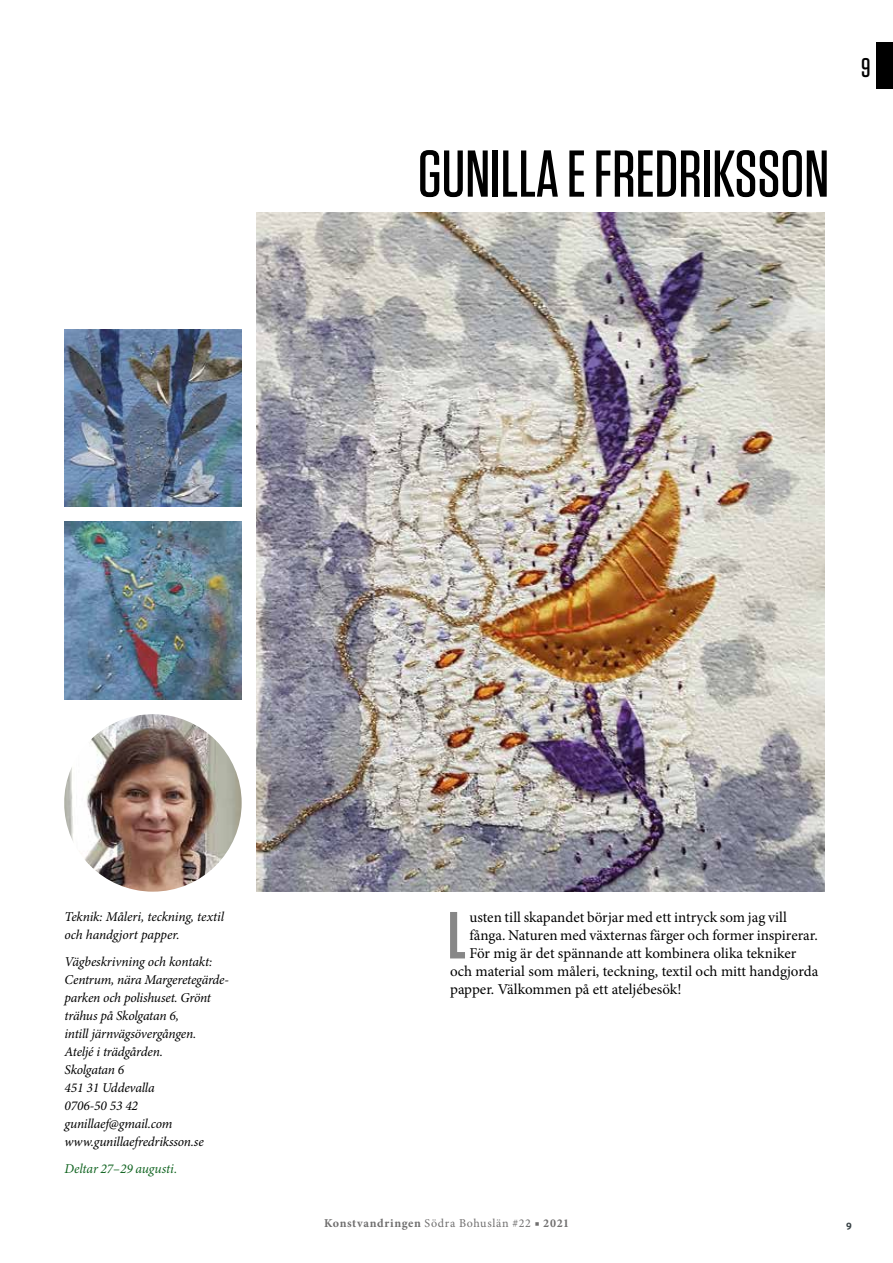
<style>
.page{position:relative;width:893px;height:1263px;background:#fff}
.page>*{position:absolute;margin:0;border:0;box-sizing:border-box;transform-origin:0 0}
.t1{font:600 66.45px "Tungsten";color:#878787}
.t2{font:500 66px "Tungsten";color:#000}
.t3{font:500 27px "Tungsten";color:#000}
.t4{font:15px "Minion Pro";color:#000}
.t5{font:italic 13.5px/18px "Minion Pro";letter-spacing:-.015em;color:#000}
.t6{font:italic 13.5px "Minion Pro";letter-spacing:-.01em;color:#116421}
.t7{font:700 12px "Minion Pro";letter-spacing:.05em;color:#706f6f}
.t8{font:700 9.75px "Unit";color:#3b4448}
.s1{font-weight:400}
</style>
<div class="page">
<div style="left:876px;top:43px;width:17px;height:46px;background:#000"></div>
<img style="left:64px;top:714px;width:178px;height:178px;border-radius:89px">
<img style="left:256px;top:213px;width:568px;height:679px">
<img style="left:64px;top:329px;width:178px;height:177px">
<img style="left:64px;top:522px;width:178px;height:177px">
<h2 class="t2" style="left:418px;top:139px;width:413px">GUNILLA E FREDRIKSSON</h2>
<h3 class="t3" style="left:861px;top:53px;width:11px">9</h3>
<p class="t5" style="left:65px;top:908px;width:161px">Teknik: Måleri, teckning, textil och handgjort papper.</p>
<p class="t5" style="left:65px;top:953px;width:166px">Vägbeskrivning och kontakt:<br>Centrum, nära Margeretegärde&shy;parken och polishuset. Grönt trähus på Skolgatan 6,<br>intill järnvägsövergången.<br>Ateljé i trädgården.<br>Skolgatan 6<br>451 31 Uddevalla<br>0706-50 53 42 gunillaef@gmail.com www.gunillaefredriksson.se</p>
<p class="t6" style="left:65px;top:1161px;width:114px">Deltar 27–29 augusti.</p>
<h1 class="t1" style="left:448px;top:900px;width:20px">L</h1>
<p class="t4" style="left:469px;top:908px;width:319px">usten till skapandet börjar med ett intryck som jag vill</p>
<p class="t4" style="left:469px;top:926px;width:350px">fånga. Naturen med växternas färger och former inspirerar.</p>
<p class="t4" style="left:469px;top:944px;width:328px">För mig är det spännande att kombinera olika tekniker</p>
<p class="t4" style="left:450px;top:962px;width:370px">och material som måleri, teckning, textil och mitt handgjorda</p>
<p class="t4" style="left:450px;top:980px;width:233px">papper. Välkommen på ett ateljébesök!</p>
<p class="t7" style="left:324px;top:1215px;width:246px">Konstvandringen <span class="s1">Södra Bohuslän #22 ■</span> 2021</p>
<p class="t8" style="left:846px;top:1219px;width:7px">9</p>
</div>
